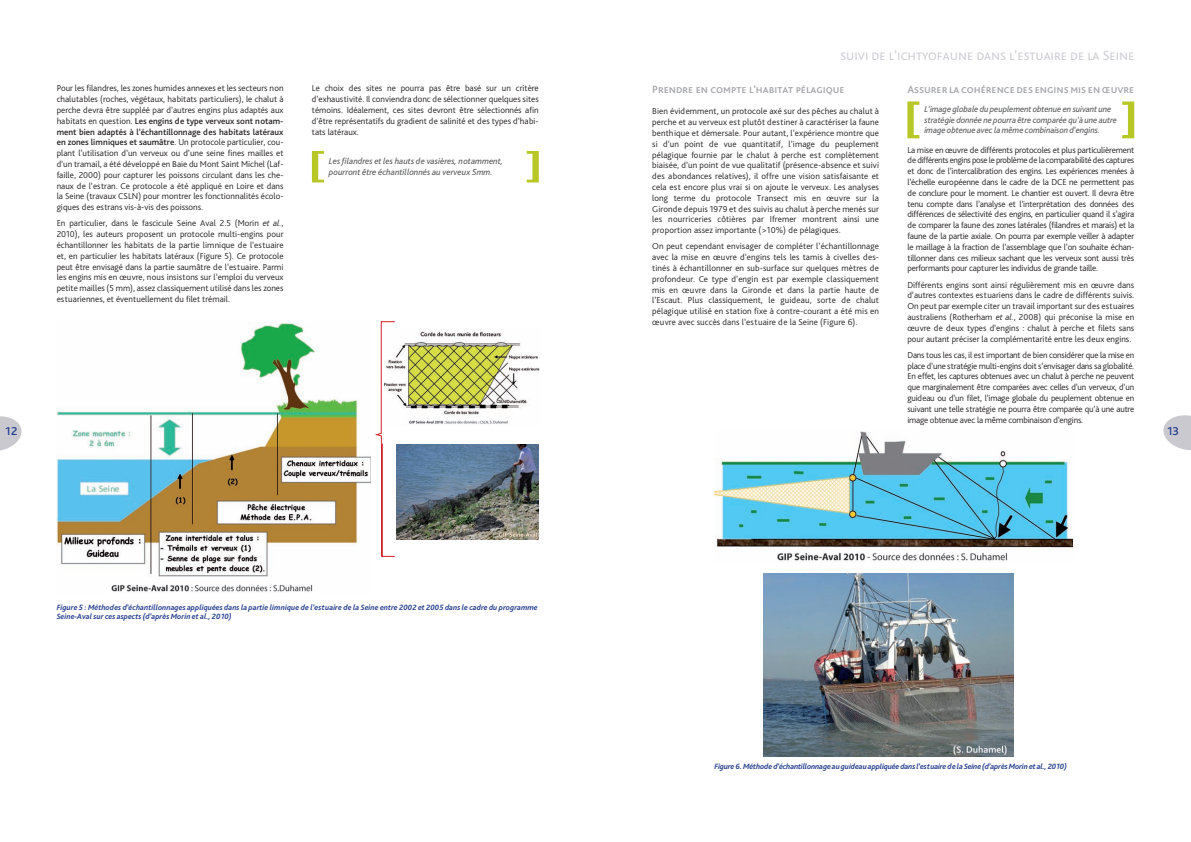
<style>
.page{position:relative;width:1191px;height:842px;background:#fff}
.page>*{position:absolute;margin:0;border:0;box-sizing:border-box;transform-origin:0 0}
.t1{font:300 14px "Bliss Pro";color:#cac9d0}
.t2{font:500 12px "Bliss Pro";color:#253f8e}
.t3{font:500 11px "Bliss Pro";color:#a4a5a9}
.t4{font:300 9px/10.8px "Bliss Pro";color:#231f20;text-align:justify}
.t5{font:italic 9px/10.8px "Bliss Pro";letter-spacing:-.01em;color:#57585a}
.t6{font:italic 700 8px/9.6px "Bliss Pro";color:#253f8e}
.t7{font:italic 700 8px "Bliss Pro";letter-spacing:-.02em;color:#253f8e}
.s1{font-weight:500}
.s2{font-style:italic}
</style>
<div class="page">
<svg style="left:0;top:416px;width:22px;height:35px"></svg>
<svg style="left:1163px;top:415px;width:28px;height:35px"></svg>
<svg style="left:527px;top:151px;width:12px;height:31px"></svg>
<svg style="left:312px;top:151px;width:12px;height:31px"></svg>
<img style="left:57px;top:323px;width:313px;height:269px">
<img style="left:396px;top:329px;width:144px;height:95px">
<img style="left:397px;top:445px;width:141px;height:94px">
<svg style="left:375px;top:321px;width:21px;height:123px"></svg>
<div style="left:381px;top:443px;width:14px;height:114px;border:1px solid #d1232a"></div>
<img style="left:714px;top:431px;width:358px;height:130px">
<img style="left:764px;top:573px;width:249px;height:184px">
<svg style="left:1122px;top:101px;width:12px;height:37px"></svg>
<svg style="left:907px;top:101px;width:12px;height:37px"></svg>
<p class="t4" style="left:57px;top:83px;width:228px">Pour les filandres, les zones humides annexes et les secteurs non chalutables (roches, végétaux, habitats particuliers), le chalut à perche devra être suppléé par d’autres engins plus adaptés aux habitats en question. <span class="s1">Les engins de type verveux sont notam&shy;ment bien adaptés à l’échantillonnage des habitats latéraux en zones limniques et saumâtre</span>. U n protocole particulier, cou&shy;plant l’utilisation d’un verveux ou d’une seine fines mailles et d’un tramail, a été développé en Baie du Mont Saint Michel (Laf&shy;faille, 2000) pour capturer les poissons circulant dans les che&shy;naux de l’estran. Ce protocole a été appliqué en Loire et dans la Seine (travaux CSLN) pour montrer les fonctionnalités écolo&shy;giques des estrans vis-à-vis des poissons.</p>
<p class="t4" style="left:57px;top:218px;width:228px">En particulier, dans le fascicule Seine Aval 2.5 (Morin <span class="s2">et al.</span>, 2010), les auteurs proposent un protocole multi-engins pour échantillonner les habitats de la partie limnique de l’estuaire et, en particulier les habitats latéraux (Figure 5). Ce protocole peut être envisagé dans la partie saumâtre de l’estuaire. Parmi les engins mis en œuvre, nous insistons sur l’emploi du verveux petite mailles (5 mm), assez classiquement utilisé dans les zones estuariennes, et éventuellement du filet trémail.</p>
<p class="t4" style="left:312px;top:83px;width:228px">Le choix des sites ne pourra pas être basé sur un critère d’exhaustivité. I l conviendra donc de sélectionner quelques sites témoins. I déalement, ces sites devront être sélectionnés afin d’être représentatifs du gradient de salinité et des types d’habi&shy;tats latéraux.</p>
<p class="t5" style="left:329px;top:156px;width:176px">Les filandres et les hauts de vasières, notamment, pourront être échantillonnés au verveux 5mm.</p>
<h1 class="t1" style="left:840px;top:46px;width:295px">suivi de l’ichtyofaune dans l’estuaire de la Seine</h1>
<p class="t3" style="left:652px;top:82px;width:194px">Prendre en compte l’habitat pélagique</p>
<p class="t4" style="left:652px;top:106px;width:228px">Bien évidemment, un protocole axé sur des pêches au chalut à perche et au verveux est plutôt destiner à caractériser la faune benthique et démersale. Pour autant, l’expérience montre que si d’un point de vue quantitatif, l’image du peuplement pélagique fournie par le chalut à perche est complètement biaisée, d’un point de vue qualitatif (présence-absence et suivi des abondances relatives), il offre une vision satisfaisante et cela est encore plus vrai si on ajoute le verveux. Les analyses long terme du protocole Transect mis en œuvre sur la Gironde depuis 1979 et des suivis au chalut à perche menés sur les nourriceries côtières par Ifremer montrent ainsi une proportion assez importante (&gt;10%) de pélagiques.</p>
<p class="t4" style="left:652px;top:241px;width:228px">On peut cependant envisager de compléter l’échantillonnage avec la mise en œuvre d’engins tels les tamis à civelles des&shy;tinés à échantillonner en sub-surface sur quelques mètres de profondeur. Ce type d’engin est par exemple classiquement mis en œuvre dans la Gironde et dans la partie haute de l’Escaut. Plus classiquement, le guideau, sorte de chalut pélagique utilisé en station fixe à contre-courant a été mis en œuvre avec succès dans l’estuaire de la Seine (Figure 6).</p>
<p class="t3" style="left:907px;top:82px;width:228px">Assurer la cohérence des engins mis en œuvre</p>
<p class="t5" style="left:924px;top:103px;width:194px">L’image globale du peuplement obtenue en suivant une stratégie donnée ne pourra être comparée qu’à une autre image obtenue avec la même combinaison d’engins.</p>
<p class="t4" style="left:907px;top:144px;width:228px">La mise en œuvre de différents protocoles et plus particulièrement de différents engins pose le problème de la comparabilité des captures et donc de l’intercalibration des engins. Les expériences menées à l’échelle européenne dans le cadre de la DCE ne permettent pas de conclure pour le moment. Le chantier est ouvert. I l devra être tenu compte dans l’analyse et l’interprétation des données des différences de sélectivité des engins, en particulier quand il s’agira de comparer la faune des zones latérales (filandres et marais) et la faune de la partie axiale. On pourra par exemple veiller à adapter le maillage à la fraction de l’assemblage que l’on souhaite échan&shy;tillonner dans ces milieux sachant que les verveux sont aussi très performants pour capturer les individus de grande taille.</p>
<p class="t4" style="left:907px;top:279px;width:228px">Différents engins sont ainsi régulièrement mis en œuvre dans d’autres contextes estuariens dans le cadre de différents suivis.<br>On peut par exemple citer un travail important sur des estuaires australiens (Rotherham <span class="s2">et al.</span>, 2008) qui préconise la mise en œuvre de deux types d’engins : chalut à perche et filets sans pour autant préciser la complémentarité entre les deux engins.</p>
<p class="t4" style="left:907px;top:349px;width:228px">Dans tous les cas, il est important de bien considérer que la mise en place d’une stratégie multi-engins doit s’envisager dans sa globalité.<br>En effet, les captures obtenues avec un chalut à perche ne peuvent que marginalement être comparées avec celles d’un verveux, d’un guideau ou d’un filet, l’image globale du peuplement obtenue en suivant une telle stratégie ne pourra être comparée qu’à une autre image obtenue avec la même combinaison d’engins.</p>
<h2 class="t2" style="left:5px;top:424px;width:14px">12</h2>
<h2 class="t2" style="left:1167px;top:424px;width:13px">13</h2>
<p class="t6" style="left:57px;top:602px;width:482px">Figure 5 : Méthodes d’échantillonnages appliquées dans la partie limnique de l’estuaire de la Seine entre 2002 et 2005 dans le cadre du programme<br>Seine-Aval sur ces aspects (d’après Morin et al., 2010)</p>
<p class="t7" style="left:714px;top:761px;width:354px">Figure 6. Méthode d’échantillonnage au guideau appliquée dans l’estuaire de la Seine (d’après Morin et al., 2010)</p>
</div>
